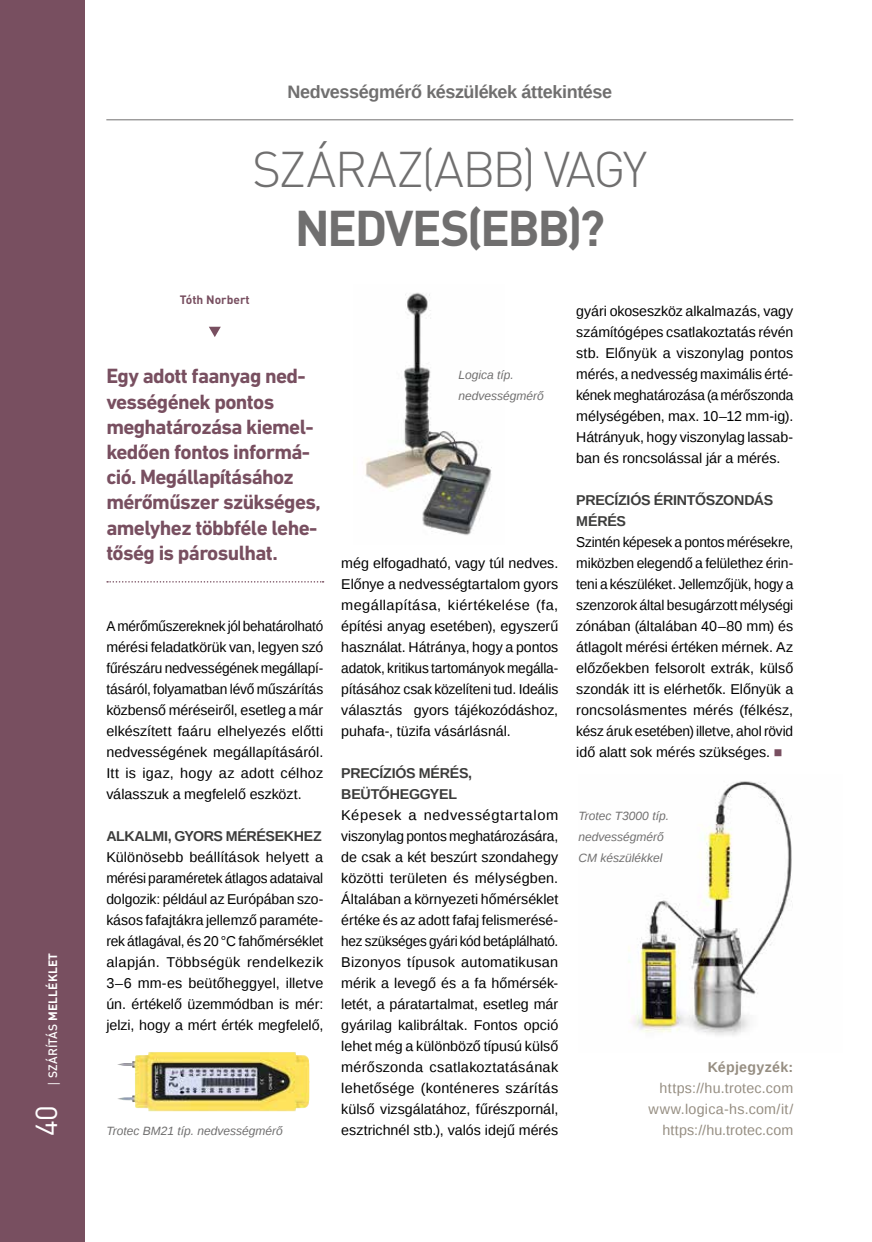
<style>
.page{position:relative;width:872px;height:1242px;background:#fff}
.page>*{position:absolute;margin:0;border:0;box-sizing:border-box;transform-origin:0 0}
.t1{font:300 49.5px "DIN Pro";letter-spacing:-.04em;color:#706f6f}
.t2{font:700 49.5px "DIN Pro";letter-spacing:-.05em;color:#706f6f}
.t3{font:30px "DIN Pro";color:#fff}
.t4{font:700 21px/25.2px "DIN Next LT Pro";letter-spacing:-.03em;color:#784f60}
.t5{font:700 18px "Liberation Sans";letter-spacing:-.02em;color:#706f6f}
.t6{font:14.25px/21px "Liberation Sans";color:#000;text-align:justify}
.t7{font:14.25px/21px "Liberation Sans";color:#000;text-align:justify;scale:.96 1}
.t8{font:14.25px/21px "Liberation Sans";color:#000;text-align:justify;scale:.95 1}
.t9{font:700 14.25px/21px "Liberation Sans";letter-spacing:-.02em;color:#3c3c3b}
.t10{font:14.25px/21px "Liberation Sans";letter-spacing:.02em;color:#968e82;text-align:right}
.t11{font:700 14.25px "Liberation Sans";letter-spacing:.02em;color:#968e82}
.t12{font:italic 12px/21px "Liberation Sans";color:#706f6f}
.t13{font:700 12px "DIN Pro";letter-spacing:.01em;color:#fff}
.t14{font:700 12px "DIN Pro";color:#784f60}
.s1{font-family:"Open Sans";font-weight:400}
.s2{font-weight:500}
.s3{color:#784f60}
</style>
<div class="page">
<div style="left:0;top:0;width:85px;height:1242px;background:#784f60"></div>
<img style="left:628px;top:781px;width:164px;height:255px">
<svg style="left:107px;top:581px;width:216px;height:1px"></svg>
<svg style="left:209px;top:327px;width:12px;height:10px"></svg>
<img style="left:365px;top:292px;width:127px;height:243px">
<img style="left:117px;top:1052px;width:193px;height:59px">
<hr style="left:106px;top:119px;width:687px;height:1px;background:#706f6f">
<p class="t13" style="left:45px;top:1087px;width:136px;rotate:-90deg"><span class="s1">|</span> <span class="s2">SZÁRÍTÁS</span> MELLÉKLET</p>
<h2 class="t3" style="left:26px;top:1136px;width:33px;rotate:-90deg">40</h2>
<p class="t5" style="left:287px;top:80px;width:326px">Nedvességmérő készülékek áttekintése</p>
<h1 class="t1" style="left:252px;top:135px;width:397px">SZÁRAZ(ABB) VAGY</h1>
<h1 class="t2" style="left:295px;top:194px;width:312px">NEDVES(EBB)?</h1>
<p class="t14" style="left:180px;top:292px;width:71px">Tóth Norbert</p>
<h3 class="t4" style="left:106px;top:363px;width:216px">Egy adott faanyag ned&shy;vességének pontos meghatározása kiemel&shy;kedően fontos informá&shy;ció. Megállapításához mérőműszer szükséges, amelyhez többféle lehe&shy;tőség is párosulhat.</h3>
<p class="t8" style="left:106px;top:616px;width:230px">A mérőműszereknek jól behatárolható mérési feladatkörük van, legyen szó fűrészáru nedvességének megállapí&shy;tásáról, folyamatban lévő műszárítás közbenső méréseiről, esetleg a már elkészített faáru elhelyezés előtti nedvességének megállapításáról.<br>Itt is igaz, hogy az adott célhoz válasszuk a megfelelő eszközt.</p>
<p class="t9" style="left:106px;top:825px;width:217px">ALKALMI, GYORS MÉRÉSEKHEZ</p>
<p class="t6" style="left:106px;top:847px;width:218px">Különösebb beállítások helyett a mérési paraméretek átlagos adataival dolgozik: például az Európában szo&shy;kásos fafajtákra jellemző paraméte&shy;rek átlagával, és 20 °C fahőmérséklet alapján. Többségük rendelkezik 3–6 mm-es beütőheggyel, illetve ún. értékelő üzemmódban is mér: jelzi, hogy a mért érték megfelelő,</p>
<p class="t12" style="left:106px;top:1120px;width:178px">Trotec BM21 típ. nedvességmérő</p>
<p class="t12" style="left:458px;top:364px;width:87px">Logica típ. nedvességmérő</p>
<p class="t6" style="left:341px;top:553px;width:218px">még elfogadható, vagy túl nedves.<br>Előnye a nedvességtartalom gyors megállapítása, kiértékelése (fa, építési anyag esetében), egyszerű használat. Hátránya, hogy a pontos adatok, kritikus tartományok megálla&shy;pításához csak közelíteni tud. Ideális választás gyors tájékozódáshoz, puhafa-, tüzifa vásárlásnál.</p>
<p class="t9" style="left:341px;top:762px;width:132px">PRECÍZIÓS MÉRÉS,<br>BEÜTŐHEGGYEL</p>
<p class="t6" style="left:341px;top:805px;width:218px">Képesek a nedvességtartalom viszonylag pontos meghatározására, de csak a két beszúrt szondahegy közötti területen és mélységben.<br>Általában a környezeti hőmérséklet értéke és az adott fafaj felismerésé&shy;hez szükséges gyári kód betáplálható.<br>Bizonyos típusok automatikusan mérik a levegő és a fa hőmérsék&shy;letét, a páratartalmat, esetleg már gyárilag kalibráltak. Fontos opció lehet még a különböző típusú külső mérőszonda csatlakoztatásának lehetősége (konténeres szárítás külső vizsgálatához, fűrészpornál, esztrichnél stb.), valós idejű mérés</p>
<p class="t6" style="left:576px;top:301px;width:218px">gyári okoseszköz alkalmazás, vagy számítógépes csatlakoztatás révén stb. Előnyük a viszonylag pontos mérés, a nedvesség maximális érté&shy;kének meghatározása (a mérőszonda mélységében, max. 10–12 mm-ig).<br>Hátrányuk, hogy viszonylag lassab&shy;ban és roncsolással jár a mérés.</p>
<p class="t9" style="left:576px;top:489px;width:198px">PRECÍZIÓS ÉRINTŐSZONDÁS<br>MÉRÉS</p>
<p class="t7" style="left:576px;top:532px;width:227px">Szintén képesek a pontos mérésekre, miközben elegendő a felülethez érin&shy;teni a készüléket. Jellemzőjük, hogy a szenzorok által besugárzott mélységi zónában (általában 40–80 mm) és átlagolt mérési értéken mérnek. Az előzőekben felsorolt extrák, külső szondák itt is elérhetők. Előnyük a roncsolásmentes mérés (félkész, kész áruk esetében) illetve, ahol rövid idő alatt sok mérés szükséges. <span class="s3">■</span></p>
<p class="t12" style="left:578px;top:805px;width:92px">Trotec T3000 típ. nedvességmérő<br>CM készülékkel</p>
<p class="t11" style="left:707px;top:1057px;width:87px">Képjegyzék:</p>
<p class="t10" style="left:648px;top:1078px;width:146px">https://hu.trotec.com www.logica-hs.com/it/ https://hu.trotec.com</p>
</div>
